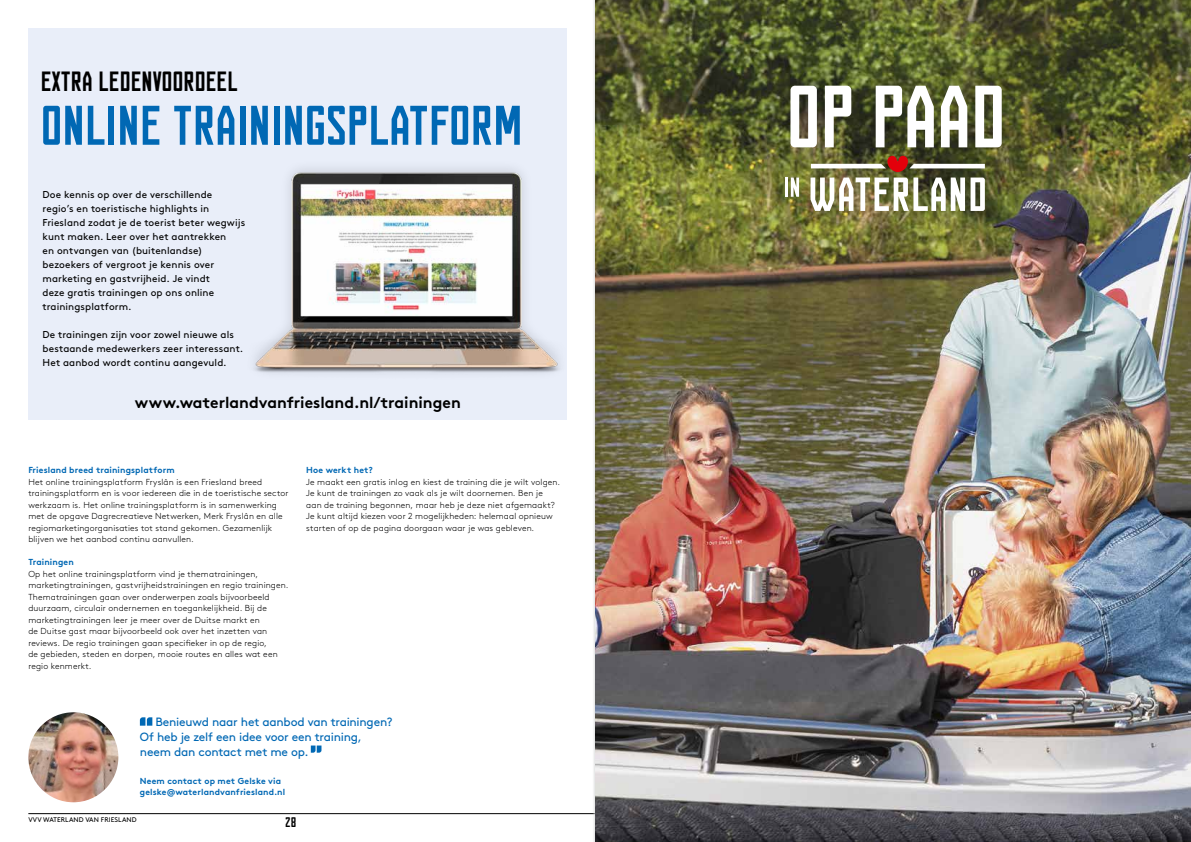
<style>
.page{position:relative;width:1191px;height:842px;background:#fff}
.page>*{position:absolute;margin:0;border:0;box-sizing:border-box;transform-origin:0 0}
.t1{font:condensed 88.6px "FUNCTION";letter-spacing:-.02em;color:#fff}
.t2{font:condensed 56px "FUNCTION";letter-spacing:-.015em;color:#0068b4}
.t3{font:condensed 28px "FUNCTION";letter-spacing:-.015em;color:#000}
.t4{font:700 15.8px "Brown Std";color:#000}
.t5{font:condensed 14px "FUNCTION";color:#000}
.t6{font:12px/15px "Brown Std";letter-spacing:-.015em;color:#0068b4}
.t7{font:10px/14px "Brown Std";letter-spacing:.01em;color:#000}
.t8{font:300 8.7px/11.5px "Brown Std";letter-spacing:.015em;color:#000}
.t9{font:700 8.7px/11.5px "Brown Std";letter-spacing:.015em;color:#0068b4}
.t10{font:6.8px "Brown Std";letter-spacing:.01em;color:#000}
</style>
<div class="page">
<hr style="left:28px;top:813px;width:567px;height:1px;background:#000">
<div style="left:592px;top:0;width:7px;height:842px;background:#e8e9e9"></div>
<div style="left:28px;top:28px;width:539px;height:392px;background:#e9eef9"></div>
<img style="left:253px;top:108px;width:341px;height:329px">
<svg style="left:140px;top:717px;width:12px;height:9px"></svg>
<svg style="left:311px;top:745px;width:10px;height:8px"></svg>
<img style="left:28px;top:712px;width:90px;height:90px;border-radius:45px">
<img style="left:595px;top:0;width:596px;height:842px">
<div style="left:760px;top:61px;width:267px;height:175px;background:#000;opacity:.15"></div>
<img style="left:810px;top:178px;width:175px;height:33px">
<svg style="left:811px;top:156px;width:174px;height:16px"></svg>
<svg style="left:785px;top:178px;width:14px;height:19px"></svg>
<h3 class="t3" style="left:40px;top:66px;width:199px">EXTRA LEDENVOORDEEL</h3>
<h2 class="t2" style="left:40px;top:95px;width:484px">ONLINE TRAININGSPLATFORM</h2>
<p class="t7" style="left:43px;top:188px;width:204px">Doe kennis op over de verschillende regio’s en toeristische highlights in Friesland zodat je de toerist beter wegwijs kunt maken. Leer over het aantrekken<br>en ontvangen van (buitenlandse) bezoekers of vergroot je kennis over marketing en gastvrijheid. Je vindt<br>deze gratis trainingen op ons online trainingsplatform.</p>
<p class="t7" style="left:43px;top:328px;width:202px">De trainingen zijn voor zowel nieuwe als bestaande medewerkers zeer interessant.<br>Het aanbod wordt continu aangevuld.</p>
<h3 class="t4" style="left:135px;top:393px;width:328px">www.waterlandvanfriesland.nl/trainingen</h3>
<p class="t9" style="left:28px;top:464px;width:148px">Friesland breed trainingsplatform</p>
<p class="t8" style="left:28px;top:476px;width:262px">Het online trainingsplatform Fryslân is een Friesland breed trainingsplatform en is voor iedereen die in de toeristische sector werkzaam is. Het online trainingsplatform is in samenwerking met de opgave Dagrecreatieve Netwerken, Merk Fryslân en alle regiomarketingorganisaties tot stand gekomen. Gezamenlijk blijven we het aanbod continu aanvullen.</p>
<p class="t9" style="left:28px;top:556px;width:47px">Trainingen</p>
<p class="t8" style="left:28px;top:568px;width:262px">Op het online trainingsplatform vind je thematrainingen, marketingtrainingen, gastvrijheidstrainingen en regio trainingen.<br>Thematrainingen gaan over onderwerpen zoals bijvoorbeeld duurzaam, circulair ondernemen en toegankelijkheid. Bij de marketingtrainingen leer je meer over de Duitse markt en<br>de Duitse gast maar bijvoorbeeld ook over het inzetten van reviews. De regio trainingen gaan specifieker in op de regio,<br>de gebieden, steden en dorpen, mooie routes en alles wat een regio kenmerkt.</p>
<p class="t9" style="left:306px;top:464px;width:68px">Hoe werkt het?</p>
<p class="t8" style="left:306px;top:476px;width:255px">Je maakt een gratis inlog en kiest de training die je wilt volgen.<br>Je kunt de trainingen zo vaak als je wilt doornemen. Ben je aan de training begonnen, maar heb je deze niet afgemaakt?<br>Je kunt altijd kiezen voor 2 mogelijkheden: helemaal opnieuw starten of op de pagina doorgaan waar je was gebleven.</p>
<h3 class="t6" style="left:140px;top:714px;width:254px;text-indent:15px">Benieuwd naar het aanbod van trainingen?<br>Of heb je zelf een idee voor een training, neem dan contact met me op.</h3>
<p class="t9" style="left:140px;top:775px;width:147px">Neem contact op met Gelske via gelske@waterlandvanfriesland.nl</p>
<p class="t10" style="left:28px;top:816px;width:110px">VVV WATERLAND VAN FRIESLAND</p>
<h3 class="t5" style="left:285px;top:814px;width:13px">28</h3>
<h1 class="t1" style="left:786px;top:69px;width:222px">OP PAAD</h1>
</div>
